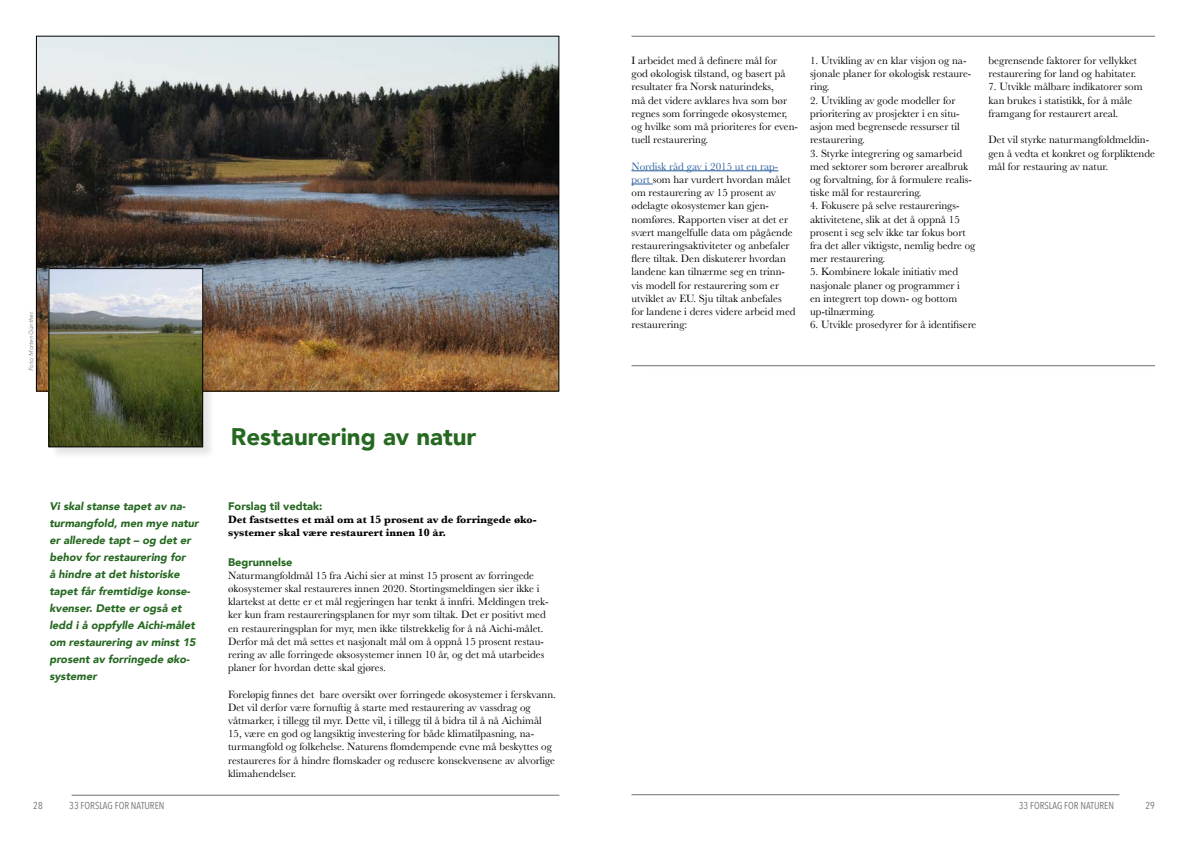
<style>
.page{position:relative;width:1191px;height:842px;background:#fff}
.page>*{position:absolute;margin:0;border:0;box-sizing:border-box;transform-origin:0 0}
.t1{font:900 24px "Avenir";color:#256820}
.t2{font:11px/13.2px "Baskerville";color:#000}
.t3{font:italic 900 11px/17px "Avenir";color:#256820}
.t4{font:700 11px/13.2px "Baskerville";color:#000}
.t5{font:900 11px "Avenir";color:#256820}
.t6{font:10px "Avenir Next Condensed";color:#706f6f}
.t7{font:italic 300 6px "Avenir";color:#706f6f}
.s1{color:#265b9b}
</style>
<div class="page">
<hr style="left:72px;top:795px;width:487px;height:1px;background:#706f6f">
<hr style="left:631px;top:794px;width:488px;height:1px;background:#706f6f">
<hr style="left:631px;top:36px;width:524px;height:1px;background:#706f6f">
<img style="left:38px;top:38px;width:519px;height:351px">
<div style="left:50px;top:270px;width:165px;height:189px;background:#000;opacity:.1"></div>
<img style="left:51px;top:270px;width:150px;height:175px">
<div style="left:49px;top:268px;width:154px;height:179px;border:1px solid #000"></div>
<hr style="left:631px;top:171px;width:147px;height:1px;background:#265b9b">
<svg style="left:631px;top:184px;width:21px;height:1px"></svg>
<hr style="left:631px;top:365px;width:524px;height:1px;background:#706f6f">
<p class="t7" style="left:27px;top:371px;width:61px;rotate:-90deg">Foto: Morten Günther.</p>
<p class="t3" style="left:49px;top:498px;width:151px">Vi skal stanse tapet av na&shy;turmangfold, men mye natur er allerede tapt – og det er behov for restaurering for<br>å hindre at det historiske tapet får fremtidige konse&shy;kvenser. Dette er også et ledd i å oppfylle Aichi-målet om restaurering av minst 15 prosent av forringede øko&shy;systemer</p>
<h1 class="t1" style="left:231px;top:422px;width:247px">Restaurering av natur</h1>
<p class="t5" style="left:228px;top:499px;width:96px">Forslag til vedtak:</p>
<p class="t4" style="left:228px;top:514px;width:310px">Det fastsettes et mål om at 15 prosent av de forringede øko&shy;systemer skal være restaurert innen 10 år.</p>
<p class="t5" style="left:228px;top:555px;width:66px">Begrunnelse</p>
<p class="t2" style="left:228px;top:570px;width:322px">Naturmangfoldmål 15 fra Aichi sier at minst 15 prosent av forringede økosystemer skal restaureres innen 2020. Stortingsmeldingen sier ikke i klartekst at dette er et mål regjeringen har tenkt å innfri. Meldingen trek&shy;ker kun fram restaureringsplanen for myr som tiltak. Det er positivt med en restaureringsplan for myr, men ikke tilstrekkelig for å nå Aichi-målet.<br>Derfor må det må settes et nasjonalt mål om å oppnå 15 prosent restau&shy;rering av alle forringede øksosystemer innen 10 år, og det må utarbeides planer for hvordan dette skal gjøres.</p>
<p class="t2" style="left:228px;top:688px;width:329px">Foreløpig finnes det bare oversikt over forringede økosystemer i ferskvann.<br>Det vil derfor være fornuftig å starte med restaurering av vassdrag og våtmarker, i tillegg til myr. Dette vil, i tillegg til å bidra til å nå Aichimål 15, være en god og langsiktig investering for både klimatilpasning, na&shy;turmangfold og folkehelse. Naturens flomdempende evne må beskyttes og restaureres for å hindre flomskader og redusere konsekvensene av alvorlige klimahendelser.</p>
<p class="t2" style="left:631px;top:54px;width:168px">I arbeidet med å definere mål for<br>god økologisk tilstand, og basert på resultater fra Norsk naturindeks,<br>må det videre avklares hva som bør regnes som forringede økosystemer, og hvilke som må prioriteres for even&shy;tuell restaurering.</p>
<p class="t2" style="left:631px;top:161px;width:166px"><span class="s1">Nordisk råd gav i 2015 ut en rap&shy;port</span> som har vurdert hvordan målet om restaurering av 15 prosent av ødelagte økosystemer kan gjen&shy;nomføres. Rapporten viser at det er svært mangelfulle data om pågående restaureringsaktiviteter og anbefaler flere tiltak. Den diskuterer hvordan landene kan tilnærme seg en trinn&shy;vis modell for restaurering som er utviklet av EU. Sju tiltak anbefales for landene i deres videre arbeid med restaurering:</p>
<p class="t2" style="left:810px;top:55px;width:163px">1. Utvikling av en klar visjon og na&shy;sjonale planer for økologisk restaure&shy;ring.</p>
<p class="t2" style="left:810px;top:95px;width:151px">2. Utvikling av gode modeller for prioritering av prosjekter i en situ&shy;asjon med begrensede ressurser til restaurering.</p>
<p class="t2" style="left:810px;top:148px;width:163px">3. Styrke integrering og samarbeid med sektorer som berører arealbruk og forvaltning, for å formulere realis&shy;tiske mål for restaurering.</p>
<p class="t2" style="left:810px;top:200px;width:167px">4. Fokusere på selve restaurerings&shy;aktivitetene, slik at det å oppnå 15 prosent i seg selv ikke tar fokus bort fra det aller viktigste, nemlig bedre og mer restaurering.</p>
<p class="t2" style="left:810px;top:266px;width:152px">5. Kombinere lokale initiativ med nasjonale planer og programmer i en integrert top down- og bottom up-tilnærming.</p>
<p class="t2" style="left:810px;top:318px;width:168px">6. Utvikle prosedyrer for å identifisere</p>
<p class="t2" style="left:988px;top:55px;width:150px">begrensende faktorer for vellykket restaurering for land og habitater.</p>
<p class="t2" style="left:988px;top:82px;width:156px">7. Utvikle målbare indikatorer som kan brukes i statistikk, for å måle framgang for restaurert areal.</p>
<p class="t2" style="left:988px;top:134px;width:168px">Det vil styrke naturmangfoldmeldin&shy;gen å vedta et konkret og forpliktende mål for restauring av natur.</p>
<p class="t6" style="left:33px;top:800px;width:11px">28</p>
<p class="t6" style="left:69px;top:800px;width:97px">33 FORSLAG FOR NATUREN</p>
<p class="t6" style="left:1019px;top:800px;width:97px">33 FORSLAG FOR NATUREN</p>
<p class="t6" style="left:1145px;top:800px;width:11px">29</p>
</div>
